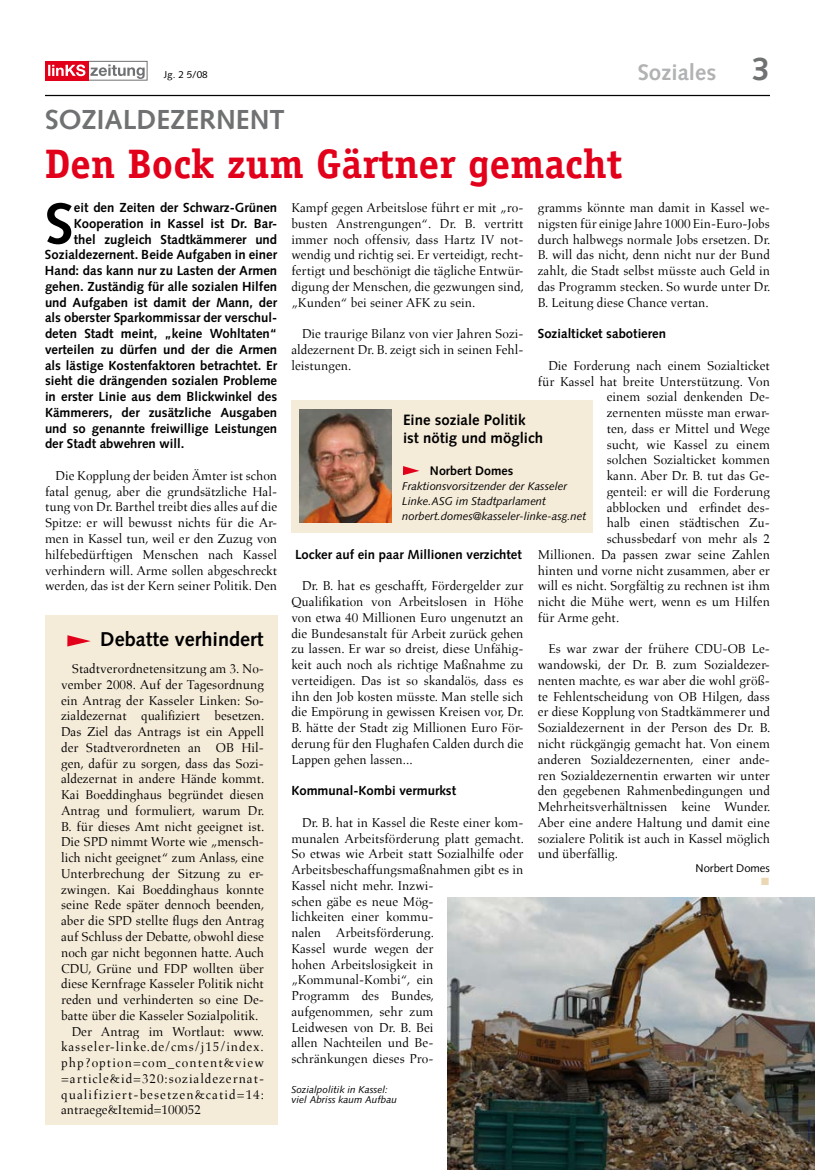
<style>
.page{position:relative;width:815px;height:1170px;background:#fff}
.page>*{position:absolute;margin:0;border:0;box-sizing:border-box;transform-origin:0 0}
.t1{font:700 57.75px "Syntax";color:#000}
.t2{font:700 41.25px "Officina Serif";color:#e2001a}
.t3{font:700 27.5px "Syntax";color:#707173}
.t4{font:700 22.5px "Syntax";color:#b1b2b4}
.t5{font:700 20px "Syntax";color:#000}
.t6{font:700 15px/18px "Syntax";color:#000}
.t7{font:13.12px/15.8px "Aldus LT";color:#000;text-align:justify}
.t8{font:700 13.12px "Syntax";color:#000}
.t9{font:13.12px "Aldus LT";letter-spacing:.08em;color:#000}
.t10{font:13.12px "Aldus LT";letter-spacing:.065em;color:#000}
.t11{font:13.12px "Aldus LT";letter-spacing:.07em;color:#000}
.t12{font:700 12.5px "Syntax";color:#000}
.t13{font:12.5px "Wingdings";color:#ebd7b3}
.t14{font:italic 11.25px/15px "Syntax";color:#000}
.t15{font:11.25px "Syntax";color:#000}
.t16{font:italic 10px/10.6px "Syntax";color:#000}
.t17{font:10px "Syntax";color:#000}
</style>
<div class="page">
<hr style="left:45px;top:95px;width:725px;height:1px;background:#000">
<div style="left:87px;top:61px;width:60px;height:19px;border:1px solid #707173"></div>
<div style="left:45px;top:61px;width:43px;height:19px;background:#e2001a"></div>
<svg style="left:48px;top:64px;width:97px;height:15px"></svg>
<div style="left:45px;top:615px;width:232px;height:509px;background:#f5ebd9"></div>
<svg style="left:67px;top:635px;width:24px;height:11px"></svg>
<div style="left:291px;top:400px;width:302px;height:132px;background:#f5ebd9"></div>
<img style="left:299px;top:409px;width:93px;height:114px">
<svg style="left:403px;top:466px;width:16px;height:9px"></svg>
<img style="left:448px;top:897px;width:367px;height:272px">
<p class="t17" style="left:164px;top:69px;width:45px">Jg. 2 5/08</p>
<h3 class="t4" style="left:638px;top:59px;width:80px">Soziales</h3>
<h3 class="t3" style="left:45px;top:104px;width:241px">Sozialdezern ent</h3>
<h2 class="t2" style="left:45px;top:138px;width:579px">Den Bock zum Gärtner gemacht</h2>
<h1 class="t1" style="left:45px;top:190px;width:30px">S</h1>
<p class="t8" style="left:74px;top:200px;width:205px">eit den Zeiten der Schwarz-Grünen</p>
<p class="t7" style="left:291px;top:200px;width:234px">Kampf gegen Arbeitslose führt er mit „ro&shy;busten Anstrengungen“. Dr. B. vertritt immer noch offensiv, dass Hartz IV not&shy;wendig und richtig sei. Er verteidigt, recht&shy;fertigt und beschönigt die tägliche Entwür&shy;digung der Menschen, die gezwungen sind, „Kunden“ bei seiner AFK zu sein.</p>
<p class="t7" style="left:291px;top:326px;width:234px;text-indent:11px">Die traurige Bilanz von vier Jahren Sozi&shy;aldezernent Dr. B. zeigt sich in seinen Fehl&shy;leistungen.</p>
<p class="t7" style="left:538px;top:200px;width:234px">gramms könnte man damit in Kassel we&shy;nigsten für einige Jahre 1000 Ein-Euro-Jobs durch halbwegs normale Jobs ersetzen. Dr.<br>B. will das nicht, denn nicht nur der Bund zahlt, die Stadt selbst müsste auch Geld in das Programm stecken. So wurde unter Dr.<br>B. Leitung diese Chance vertan.</p>
<p class="t8" style="left:538px;top:326px;width:130px">Sozialticket sabotieren</p>
<p class="t7" style="left:548px;top:357px;width:223px">Die Forderung nach einem Sozialticket</p>
<p class="t7" style="left:538px;top:373px;width:234px">für Kassel hat breite Unterstützung. Von</p>
<p class="t7" style="left:607px;top:389px;width:165px">einem sozial denkenden De-</p>
<p class="t7" style="left:607px;top:405px;width:165px">zernenten müsste man erwar-</p>
<p class="t7" style="left:607px;top:420px;width:165px">ten, dass er Mittel und Wege</p>
<p class="t7" style="left:607px;top:436px;width:165px">sucht, wie Kassel zu einem</p>
<p class="t7" style="left:607px;top:452px;width:165px">solchen Sozialticket kommen</p>
<p class="t7" style="left:607px;top:468px;width:165px">kann. Aber Dr. B. tut das Ge-</p>
<p class="t7" style="left:607px;top:483px;width:165px">genteil: er will die Forderung</p>
<p class="t7" style="left:607px;top:499px;width:165px">abblocken und erfindet des-</p>
<p class="t7" style="left:607px;top:515px;width:165px">halb einen städtischen Zu-</p>
<p class="t7" style="left:607px;top:531px;width:165px">schussbedarf von mehr als 2</p>
<p class="t7" style="left:538px;top:546px;width:234px">Millionen. Da passen zwar seine Zahlen</p>
<p class="t7" style="left:538px;top:562px;width:234px">hinten und vorne nicht zusammen, aber er</p>
<p class="t7" style="left:538px;top:578px;width:234px">will es nicht. Sorgfältig zu rechnen ist ihm</p>
<p class="t7" style="left:538px;top:594px;width:234px">nicht die Mühe wert, wenn es um Hilfen</p>
<p class="t7" style="left:538px;top:609px;width:83px">für Arme geht.</p>
<p class="t7" style="left:538px;top:641px;width:234px;text-indent:11px">Es war zwar der frühere CDU-OB Le&shy;wandowski, der Dr. B. zum Sozialdezer&shy;nenten machte, es war aber die wohl größ&shy;te Fehlentscheidung von OB Hilgen, dass er diese Kopplung von Stadtkämmerer und Sozialdezernent in der Person des Dr. B. nicht rückgängig gemacht hat. Von einem anderen Sozialdezernenten, einer ande&shy;ren Sozialdezernentin erwarten wir unter den gegebenen Rahmenbedingungen und Mehrheitsverhältnissen keine Wunder.<br>Aber eine andere Haltung und damit eine sozialere Politik ist auch in Kassel möglich und überfällig.</p>
<p class="t15" style="left:696px;top:861px;width:76px">Norbert Domes</p>
<p class="t8" style="left:74px;top:216px;width:205px">Kooperation in Kassel ist Dr. Bar-</p>
<p class="t8" style="left:74px;top:231px;width:205px">thel zugleich Stadtkämmerer und</p>
<p class="t8" style="left:45px;top:247px;width:234px">Sozialdezernent. Beide Aufgaben in einer</p>
<p class="t8" style="left:45px;top:263px;width:234px">Hand: das kann nur zu Lasten der Armen</p>
<p class="t8" style="left:45px;top:279px;width:234px">gehen. Zuständig für alle sozialen Hilfen</p>
<p class="t8" style="left:45px;top:294px;width:234px">und Aufgaben ist damit der Mann, der</p>
<p class="t8" style="left:45px;top:310px;width:234px">als oberster Sparkommissar der verschul-</p>
<p class="t8" style="left:45px;top:326px;width:234px">deten Stadt meint, „keine Wohltaten“</p>
<p class="t8" style="left:45px;top:342px;width:234px">verteilen zu dürfen und der die Armen</p>
<p class="t8" style="left:45px;top:357px;width:234px">als lästige Kostenfaktoren betrachtet. Er</p>
<p class="t8" style="left:45px;top:373px;width:234px">sieht die drängenden sozialen Probleme</p>
<p class="t8" style="left:45px;top:389px;width:234px">in erster Linie aus dem Blickwinkel des</p>
<p class="t8" style="left:45px;top:405px;width:234px">Kämmerers, der zusätzliche Ausgaben</p>
<p class="t8" style="left:45px;top:420px;width:234px">und so genannte freiwillige Leistungen</p>
<p class="t8" style="left:45px;top:436px;width:141px">der Stadt abwehren will.</p>
<p class="t7" style="left:45px;top:468px;width:234px;text-indent:11px">Die Kopplung der beiden Ämter ist schon fatal genug, aber die grundsätzliche Hal&shy;tung von Dr. Barthel treibt dies alles auf die Spitze: er will bewusst nichts für die Ar&shy;men in Kassel tun, weil er den Zuzug von hilfebedürftigen Menschen nach Kassel verhindern will. Arme sollen abgeschreckt werden, das ist der Kern seiner Politik. Den</p>
<p class="t6" style="left:403px;top:411px;width:142px">Eine soziale Politik ist nötig und möglich</p>
<p class="t12" style="left:430px;top:463px;width:85px">Norbert Domes</p>
<p class="t14" style="left:402px;top:478px;width:186px">Fraktionsvorsitzender der Kasseler<br>Linke.ASG im Stadtparlament norbert.domes@kasseler-linke-asg.net</p>
<p class="t8" style="left:295px;top:546px;width:228px">Locker auf ein paar Millionen verzichtet</p>
<p class="t7" style="left:291px;top:578px;width:234px;text-indent:11px">Dr. B. hat es geschafft, Fördergelder zur Qualifikation von Arbeitslosen in Höhe von etwa 40 Millionen Euro ungenutzt an die Bundesanstalt für Arbeit zurück gehen zu lassen. Er war so dreist, diese Unfähig&shy;keit auch noch als richtige Maßnahme zu verteidigen. Das ist so skandalös, dass es ihn den Job kosten müsste. Man stelle sich die Empörung in gewissen Kreisen vor, Dr.<br>B. hätte der Stadt zig Millionen Euro För&shy;derung für den Flughafen Calden durch die Lappen gehen lassen...</p>
<p class="t8" style="left:291px;top:783px;width:166px">Kommunal-Kombi vermurkst</p>
<p class="t7" style="left:291px;top:814px;width:234px;text-align:left;text-indent:11px">Dr. B. hat in Kassel die Reste einer kom&shy;munalen Arbeitsförderung platt gemacht.<br>So etwas wie Arbeit statt Sozialhilfe oder<br>Arbeitsbeschaffungsmaßnahmen gibt es in<br>Kassel nicht mehr. Inzwi-<br>schen gäbe es neue Mög-<br>lichkeiten einer kommu-<br>nalen Arbeitsförderung.<br>Kassel wurde wegen der<br>hohen Arbeitslosigkeit in „Kommunal-Kombi“, ein<br>Programm des Bundes,<br>aufgenommen, sehr zum<br>Leidwesen von Dr. B. Bei<br>allen Nachteilen und Be-<br>schränkungen dieses Pro-</p>
<h3 class="t5" style="left:100px;top:628px;width:165px">Debatte verhindert</h3>
<p class="t7" style="left:72px;top:661px;width:194px">Stadtverordnetensitzung am 3. No-</p>
<p class="t7" style="left:61px;top:676px;width:204px">vember 2008. Auf der Tagesordnung</p>
<p class="t7" style="left:61px;top:692px;width:204px">ein Antrag der Kasseler Linken: So-</p>
<p class="t7" style="left:61px;top:708px;width:205px">zialdezernat qualifiziert besetzen.</p>
<p class="t7" style="left:61px;top:724px;width:204px">Das Ziel das Antrags ist ein Appell</p>
<p class="t7" style="left:61px;top:739px;width:204px">der Stadtverordneten an OB Hil-</p>
<p class="t7" style="left:61px;top:755px;width:204px">gen, dafür zu sorgen, dass das Sozi-</p>
<p class="t7" style="left:61px;top:771px;width:205px">aldezernat in andere Hände kommt.</p>
<p class="t7" style="left:61px;top:787px;width:204px">Kai Boeddinghaus begründet diesen</p>
<p class="t7" style="left:61px;top:802px;width:205px">Antrag und formuliert, warum Dr.</p>
<p class="t7" style="left:61px;top:818px;width:205px">B. für dieses Amt nicht geeignet ist.</p>
<p class="t7" style="left:61px;top:834px;width:204px">Die SPD nimmt Worte wie „mensch-</p>
<p class="t7" style="left:61px;top:850px;width:204px">lich nicht geeignet“ zum Anlass, eine</p>
<p class="t7" style="left:61px;top:865px;width:204px">Unterbrechung der Sitzung zu er-</p>
<p class="t7" style="left:61px;top:881px;width:204px">zwingen. Kai Boeddinghaus konnte</p>
<p class="t7" style="left:61px;top:897px;width:205px">seine Rede später dennoch beenden,</p>
<p class="t7" style="left:61px;top:913px;width:204px">aber die SPD stellte flugs den Antrag</p>
<p class="t7" style="left:61px;top:928px;width:204px">auf Schluss der Debatte, obwohl diese</p>
<p class="t7" style="left:61px;top:944px;width:204px">noch gar nicht begonnen hatte. Auch</p>
<p class="t7" style="left:61px;top:960px;width:204px">CDU, Grüne und FDP wollten über</p>
<p class="t7" style="left:61px;top:976px;width:204px">diese Kernfrage Kasseler Politik nicht</p>
<p class="t7" style="left:61px;top:991px;width:204px">reden und verhinderten so eine De-</p>
<p class="t7" style="left:61px;top:1007px;width:199px">batte über die Kasseler Sozialpolitik.</p>
<p class="t7" style="left:72px;top:1023px;width:194px">Der Antrag im Wortlaut: www.</p>
<p class="t10" style="left:61px;top:1039px;width:204px">kasseler-linke.de/cms/j15/index.</p>
<p class="t9" style="left:61px;top:1055px;width:204px">php?option=com_content&amp;view</p>
<p class="t11" style="left:61px;top:1070px;width:205px">=article&amp;id=320:sozialdezernat-</p>
<p class="t9" style="left:61px;top:1086px;width:205px">qualifiziert-besetzen&amp;catid=14:</p>
<p class="t7" style="left:61px;top:1102px;width:141px">antraege&amp;Itemid=100052</p>
<p class="t13" style="left:761px;top:874px;width:11px">■</p>
<p class="t16" style="left:291px;top:1083px;width:107px">Sozialpolitik in Kassel: viel Abriss kaum Aufbau</p>
</div>
